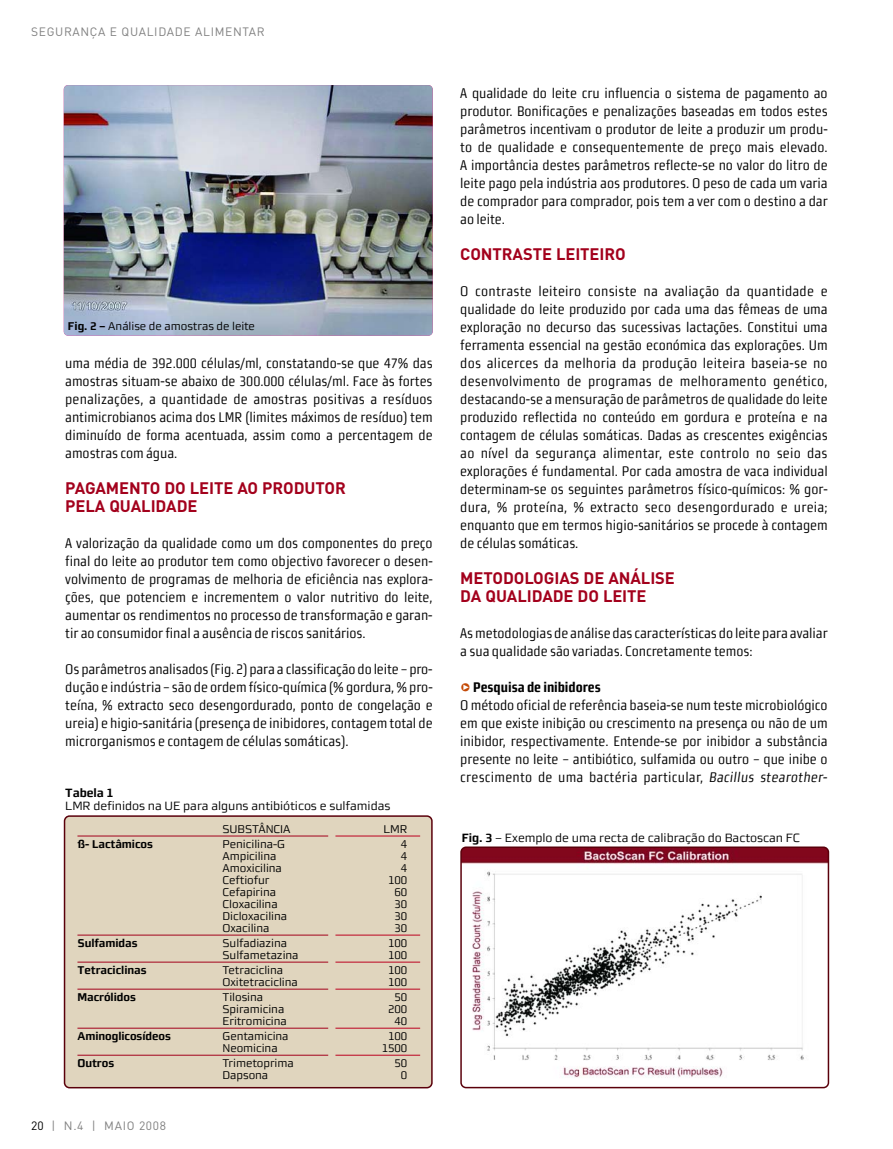
<style>
.page{position:relative;width:893px;height:1149px;background:#fff}
.page>*{position:absolute;margin:0;border:0;box-sizing:border-box;transform-origin:0 0}
.t1{font:700 16.5px/18px "DIN";letter-spacing:-.005em;color:#a3011c}
.t2{font:13.95px/18px "Morgan Sn Cn Lining";letter-spacing:-.005em;color:#000;text-align:justify}
.t3{font:12px "Morgan Sn Lining";letter-spacing:-.005em;color:#000}
.t4{font:12px "DIN";letter-spacing:.05em;color:#808080}
.t5{font:700 12px "Morgan Sn Lining";letter-spacing:-.005em;color:#000}
.t6{font:11.25px/12px "Morgan Sn Lining";letter-spacing:-.005em;color:#000}
.t7{font:700 11.25px "Morgan Sn Lining";letter-spacing:-.005em;color:#000}
.s1{font-weight:700}
.s2{color:#000}
.s3{color:#c44a07}
.s4{font-style:italic}
</style>
<div class="page">
<svg style="left:460px;top:846px;width:369px;height:241px"></svg>
<div style="left:64px;top:815px;width:369px;height:273px;background:#e0d5be"></div>
<hr style="left:77px;top:835px;width:251px;height:1px;background:#a3011c">
<hr style="left:77px;top:934px;width:251px;height:1px;background:#a3011c">
<hr style="left:77px;top:961px;width:251px;height:1px;background:#a3011c">
<hr style="left:77px;top:988px;width:251px;height:1px;background:#a3011c">
<hr style="left:77px;top:1027px;width:251px;height:1px;background:#a3011c">
<hr style="left:77px;top:1054px;width:251px;height:1px;background:#a3011c">
<hr style="left:335px;top:835px;width:85px;height:1px;background:#bc0120">
<hr style="left:335px;top:934px;width:85px;height:1px;background:#bc0120">
<hr style="left:335px;top:961px;width:85px;height:1px;background:#bc0120">
<hr style="left:335px;top:988px;width:85px;height:1px;background:#bc0120">
<hr style="left:335px;top:1027px;width:85px;height:1px;background:#bc0120">
<hr style="left:335px;top:1054px;width:85px;height:1px;background:#bc0120">
<img style="left:64px;top:85px;width:369px;height:250px;border-radius:4px">
<p class="t4" style="left:31px;top:28px;width:235px">SEGURANÇA E QUALIDADE ALIMENTAR</p>
<p class="t6" style="left:68px;top:321px;width:189px"><span class="s1">Fig. 2 –</span> Análise de amostras de leite</p>
<p class="t2" style="left:65px;top:354px;width:369px">uma média de 392.000 células/ml, constatando-se que 47% das amostras situam-se abaixo de 300.000 células/ml. Face às fortes penalizações, a quantidade de amostras positivas a resíduos antimicrobianos acima dos LMR (limites máximos de resíduo) tem diminuído de forma acentuada, assim como a percentagem de amostras com água.</p>
<p class="t1" style="left:65px;top:481px;width:282px">PAGAMENTO DO LEITE AO PRODUTOR<br>PELA QUALIDADE</p>
<p class="t2" style="left:65px;top:534px;width:369px">A valorização da qualidade como um dos componentes do preço final do leite ao produtor tem como objectivo favorecer o desen&shy;volvimento de programas de melhoria de eficiência nas explora&shy;ções, que potenciem e incrementem o valor nutritivo do leite, aumentar os rendimentos no processo de transformação e garan&shy;tir ao consumidor final a ausência de riscos sanitários.</p>
<p class="t2" style="left:65px;top:660px;width:369px">Os parâmetros analisados (Fig. 2) para a classificação do leite – pro&shy;dução e indústria – são de ordem físico-química (% gordura, % pro&shy;teína, % extracto seco desengordurado, ponto de congelação e ureia) e higio-sanitária (presença de inibidores, contagem total de microrganismos e contagem de células somáticas).</p>
<p class="t5" style="left:65px;top:788px;width:50px">Tabela 1</p>
<p class="t3" style="left:65px;top:801px;width:327px">LMR definidos na UE para alguns antibióticos e sulfamidas</p>
<p class="t6" style="left:223px;top:823px;width:70px">SUBSTÂNCIA</p>
<p class="t7" style="left:77px;top:839px;width:77px">ß- Lactâmicos</p>
<p class="t6" style="left:223px;top:838px;width:66px">Penicilina-G<br>Ampicilina<br>Amoxicilina<br>Ceftiofur<br>Cefapirina<br>Cloxacilina<br>Dicloxacilina<br>Oxacilina</p>
<p class="t7" style="left:77px;top:938px;width:61px">Sulfamidas</p>
<p class="t6" style="left:223px;top:937px;width:78px">Sulfadiazina<br>Sulfametazina</p>
<p class="t7" style="left:77px;top:965px;width:71px">Tetraciclinas</p>
<p class="t6" style="left:223px;top:964px;width:77px">Tetraciclina<br>Oxitetraciclina</p>
<p class="t7" style="left:77px;top:992px;width:60px">Macrólidos</p>
<p class="t6" style="left:223px;top:991px;width:66px">Tilosina<br>Spiramicina<br>Eritromicina</p>
<p class="t7" style="left:77px;top:1031px;width:95px">Aminoglicosídeos</p>
<p class="t6" style="left:223px;top:1030px;width:68px">Gentamicina<br>Neomicina</p>
<p class="t7" style="left:77px;top:1058px;width:38px">Outros</p>
<p class="t6" style="left:223px;top:1057px;width:73px">Trimetoprima<br>Dapsona</p>
<p class="t6" style="left:384px;top:822px;width:25px;line-height:15px;text-align:right">LMR<br>4</p>
<p class="t6" style="left:388px;top:850px;width:21px;text-align:right">4<br>4<br>100<br>60<br>30<br>30<br>30</p>
<p class="t6" style="left:388px;top:937px;width:21px">100<br>100</p>
<p class="t6" style="left:388px;top:964px;width:21px">100<br>100</p>
<p class="t6" style="left:388px;top:991px;width:21px;text-align:center">50<br>200<br>40</p>
<p class="t6" style="left:382px;top:1030px;width:27px;text-align:center">100<br>1500</p>
<p class="t6" style="left:395px;top:1057px;width:14px;text-align:center">50<br>0</p>
<p class="t4" style="left:31px;top:1121px;width:136px"><span class="s2">20</span> | N.4 | MAIO 2008</p>
<p class="t2" style="left:460px;top:84px;width:369px">A qualidade do leite cru influencia o sistema de pagamento ao produtor. Bonificações e penalizações baseadas em todos estes parâmetros incentivam o produtor de leite a produzir um produ&shy;to de qualidade e consequentemente de preço mais elevado.<br>A importância destes parâmetros reflecte-se no valor do litro de leite pago pela indústria aos produtores. O peso de cada um varia de comprador para comprador, pois tem a ver com o destino a dar ao leite.</p>
<p class="t1" style="left:460px;top:247px;width:167px">CONTRASTE LEITEIRO</p>
<p class="t2" style="left:460px;top:282px;width:369px">O contraste leiteiro consiste na avaliação da quantidade e qualidade do leite produzido por cada uma das fêmeas de uma exploração no decurso das sucessivas lactações. Constitui uma ferramenta essencial na gestão económica das explorações. Um dos alicerces da melhoria da produção leiteira baseia-se no desenvolvimento de programas de melhoramento genético, destacando-se a mensuração de parâmetros de qualidade do leite produzido reflectida no conteúdo em gordura e proteína e na contagem de células somáticas. Dadas as crescentes exigências ao nível da segurança alimentar, este controlo no seio das explorações é fundamental. Por cada amostra de vaca individual determinam-se os seguintes parâmetros físico-químicos: % gor&shy;dura, % proteína, % extracto seco desengordurado e ureia; enquanto que em termos higio-sanitários se procede à contagem de células somáticas.</p>
<p class="t1" style="left:460px;top:571px;width:216px">METODOLOGIAS DE ANÁLISE<br>DA QUALIDADE DO LEITE</p>
<p class="t2" style="left:460px;top:624px;width:369px">As metodologias de análise das características do leite para avaliar a sua qualidade são variadas. Concretamente temos:</p>
<p class="t2" style="left:460px;top:678px;width:369px;text-align:left"><span class="s3">❑</span> <span class="s1">Pesquisa de inibidores<br></span>O método oficial de referência baseia-se num teste microbiológico em que existe inibição ou crescimento na presença ou não de um inibidor, respectivamente. Entende-se por inibidor a substância presente no leite – antibiótico, sulfamida ou outro – que inibe o crescimento de uma bactéria particular, <span class="s4">Bacillus stearother-</span></p>
<p class="t3" style="left:462px;top:833px;width:340px"><span class="s1">Fig. 3</span> – Exemplo de uma recta de calibração do Bactoscan FC</p>
</div>
